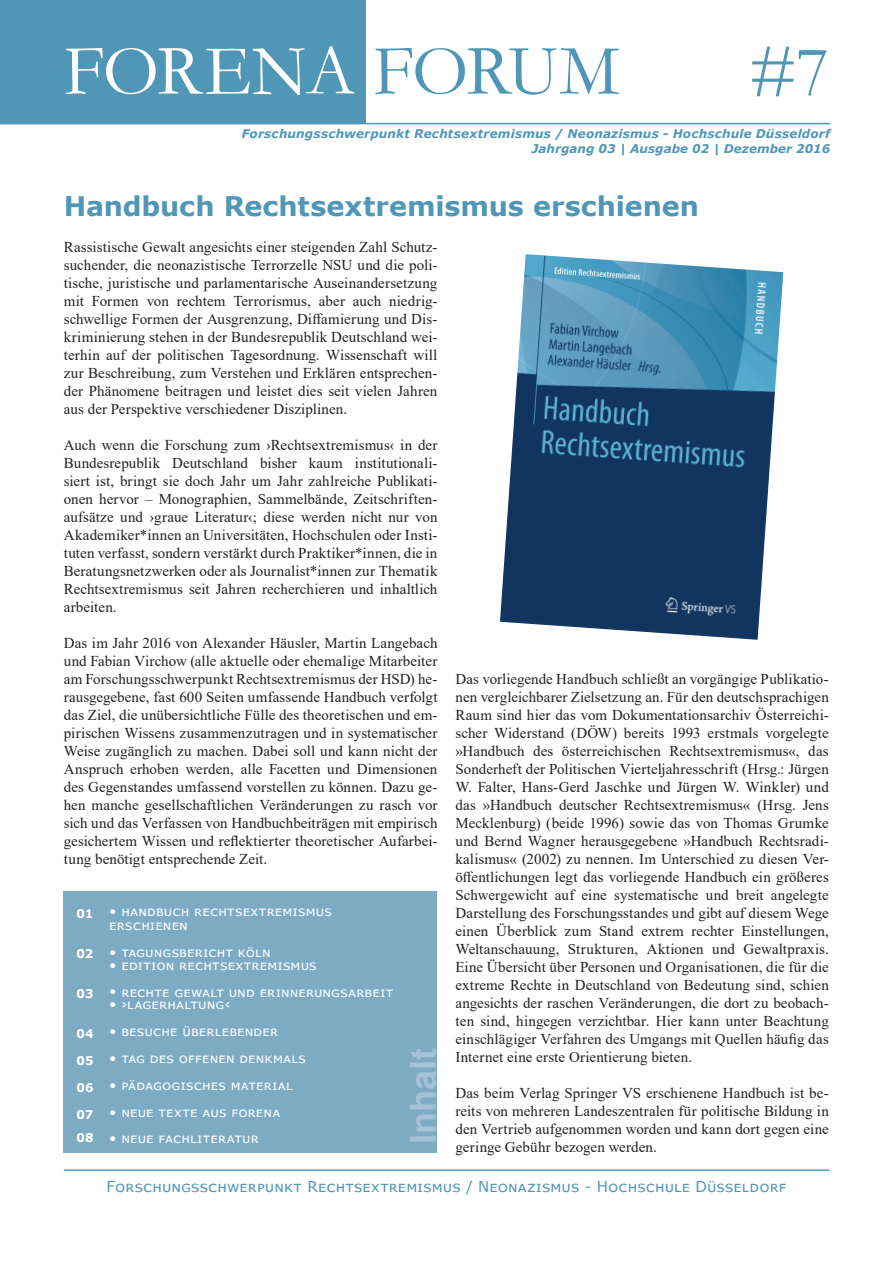
<style>
.page{position:relative;width:893px;height:1263px;background:#fff}
.page>*{position:absolute;margin:0;border:0;box-sizing:border-box;transform-origin:0 0}
.t1{font:72px "Garamond";letter-spacing:-.02em;color:#fff}
.t2{font:72px "Garamond";color:#5097b7}
.t3{font:700 36px "Arial";letter-spacing:-.005em;color:#a6c2d6}
.t4{font:700 27px "Verdana";color:#5097b7}
.t5{font:15px/18px "Times New Roman";letter-spacing:.01em;color:#231f20;text-align:justify}
.t6{font:15px "Verdana";letter-spacing:.005em;color:#5097b7}
.t7{font:13.5px/13.5px "Verdana";letter-spacing:.005em;color:#fff}
.t8{font:italic 700 12px/14.4px "Verdana";letter-spacing:.01em;color:#5097b7;text-align:right}
.t9{font:700 12px/23.4px "Verdana";letter-spacing:.01em;color:#fff}
.s1{color:#5097b7}
</style>
<div class="page">
<div style="left:0;top:0;width:366px;height:124px;background:#5097b7"></div>
<hr style="left:64px;top:1169px;width:765px;height:2px;background:#5098b8">
<hr style="left:0;top:123px;width:830px;height:1px;background:#4f98b7">
<div style="left:64px;top:891px;width:373px;height:261px;background:#7dabc4"></div>
<img style="left:500px;top:254px;width:283px;height:386px">
<h1 class="t1" style="left:64px;top:22px;width:557px">FORENA <span class="s1">FORUM</span></h1>
<h1 class="t2" style="left:749px;top:24px;width:82px">#7</h1>
<p class="t8" style="left:242px;top:127px;width:590px">Forschungsschwerpunkt Rechtsextremismus / Neonazismus - Hochschule Düsseldorf<br>Jahrgang 03 | Ausgabe 02 | Dezember 2016</p>
<h3 class="t4" style="left:64px;top:187px;width:637px">Handbuch Rechtsextremismus erschienen</h3>
<p class="t5" style="left:64px;top:238px;width:375px">Rassistische Gewalt angesichts einer steigenden Zahl Schutz&shy;suchender, die neonazistische Terrorzelle NSU und die poli&shy;tische, juristische und parlamentarische Auseinandersetzung mit Formen von rechtem Terrorismus, aber auch niedrig&shy;schwellige Formen der Ausgrenzung, Diffamierung und Dis&shy;kriminierung stehen in der Bundesrepublik Deutschland wei&shy;terhin auf der politischen Tagesordnung. Wissenschaft will zur Beschreibung, zum Verstehen und Erklären entsprechen&shy;der Phänomene beitragen und leistet dies seit vielen Jahren aus der Perspektive verschiedener Disziplinen.</p>
<p class="t5" style="left:64px;top:436px;width:375px">Auch wenn die Forschung zum ›Rechtsextremismus‹ in der Bundesrepublik Deutschland bisher kaum institutionali&shy;siert ist, bringt sie doch Jahr um Jahr zahlreiche Publikati&shy;onen hervor – Monographien, Sammelbände, Zeitschriften&shy;aufsätze und ›graue Literatur‹; diese werden nicht nur von Akademiker*innen an Universitäten, Hochschulen oder Insti&shy;tuten verfasst, sondern verstärkt durch Praktiker*innen, die in Beratungsnetzwerken oder als Journalist*innen zur Thematik Rechtsextremismus seit Jahren recherchieren und inhaltlich arbeiten.</p>
<p class="t5" style="left:64px;top:634px;width:375px">Das im Jahr 2016 von Alexander Häusler, Martin Langebach und Fabian Virchow (alle aktuelle oder ehemalige Mitarbeiter am Forschungsschwerpunkt Rechtsextremismus der HSD) he&shy;rausgegebene, fast 600 Seiten umfassende Handbuch verfolgt das Ziel, die unübersichtliche Fülle des theoretischen und em&shy;pirischen Wissens zusammenzutragen und in systematischer Weise zugänglich zu machen. Dabei soll und kann nicht der Anspruch erhoben werden, alle Facetten und Dimensionen des Gegenstandes umfassend vorstellen zu können. Dazu ge&shy;hen manche gesellschaftlichen Veränderungen zu rasch vor sich und das Verfassen von Handbuchbeiträgen mit empirisch gesichertem Wissen und reflektierter theoretischer Aufarbei&shy;tung benötigt entsprechende Zeit.</p>
<p class="t7" style="left:109px;top:904px;width:224px;text-indent:-33px"><sub>01</sub> • handbuch rechtsextremismus erschienen</p>
<p class="t7" style="left:109px;top:945px;width:163px">• tagungsbericht köln</p>
<p class="t7" style="left:109px;top:958px;width:209px">• edition rechtsextremismus</p>
<p class="t7" style="left:109px;top:985px;width:286px">• rechte gewalt und erinnerungsarbeit</p>
<p class="t7" style="left:109px;top:997px;width:123px">• ›lagerhaltung‹</p>
<p class="t7" style="left:109px;top:1024px;width:170px">• besuche überlebender</p>
<p class="t7" style="left:109px;top:1051px;width:198px">• tag des offenen denkmals</p>
<p class="t7" style="left:109px;top:1078px;width:185px">• pädagogisches material</p>
<p class="t7" style="left:109px;top:1105px;width:173px">• neue texte aus forena</p>
<p class="t7" style="left:109px;top:1131px;width:151px">• neue fachliteratur</p>
<p class="t9" style="left:77px;top:942px;width:18px">02</p>
<p class="t9" style="left:77px;top:982px;width:19px">03</p>
<p class="t9" style="left:77px;top:1021px;width:19px">04</p>
<p class="t9" style="left:77px;top:1048px;width:19px">05</p>
<p class="t9" style="left:77px;top:1075px;width:19px">06</p>
<p class="t9" style="left:77px;top:1103px;width:19px">07<br>08</p>
<h2 class="t3" style="left:398px;top:1144px;width:97px;rotate:-90deg">Inhalt</h2>
<p class="t5" style="left:455px;top:670px;width:375px">Das vorliegende Handbuch schließt an vorgängige Publikatio&shy;nen vergleichbarer Zielsetzung an. Für den deutschsprachigen Raum sind hier das vom Dokumentationsarchiv Österreichi&shy;scher Widerstand (DÖW) bereits 1993 erstmals vorgelegte »Handbuch des österreichischen Rechtsextremismus«, das Sonderheft der Politischen Vierteljahresschrift (Hrsg.: Jürgen W. Falter, Hans-Gerd Jaschke und Jürgen W. Winkler) und das »Handbuch deutscher Rechtsextremismus« (Hrsg. Jens Mecklenburg) (beide 1996) sowie das von Thomas Grumke und Bernd Wagner herausgegebene »Handbuch Rechtsradi&shy;kalismus« (2002) zu nennen. Im Unterschied zu diesen Ver&shy;öffentlichungen legt das vorliegende Handbuch ein größeres Schwergewicht auf eine systematische und breit angelegte Darstellung des Forschungsstandes und gibt auf diesem Wege einen Überblick zum Stand extrem rechter Einstellungen, Weltanschauung, Strukturen, Aktionen und Gewaltpraxis.<br>Eine Übersicht über Personen und Organisationen, die für die extreme Rechte in Deutschland von Bedeutung sind, schien angesichts der raschen Veränderungen, die dort zu beobach&shy;ten sind, hingegen verzichtbar. Hier kann unter Beachtung einschlägiger Verfahren des Umgangs mit Quellen häufig das Internet eine erste Orientierung bieten.</p>
<p class="t5" style="left:455px;top:1084px;width:375px">Das beim Verlag Springer VS erschienene Handbuch ist be&shy;reits von mehreren Landeszentralen für politische Bildung in den Vertrieb aufgenommen worden und kann dort gegen eine geringe Gebühr bezogen werden.</p>
<p class="t6" style="left:107px;top:1176px;width:681px">Forschungsschwerpunkt Rechtsextremismus / Neonazismus - Hochschule Düsseldorf</p>
</div>
